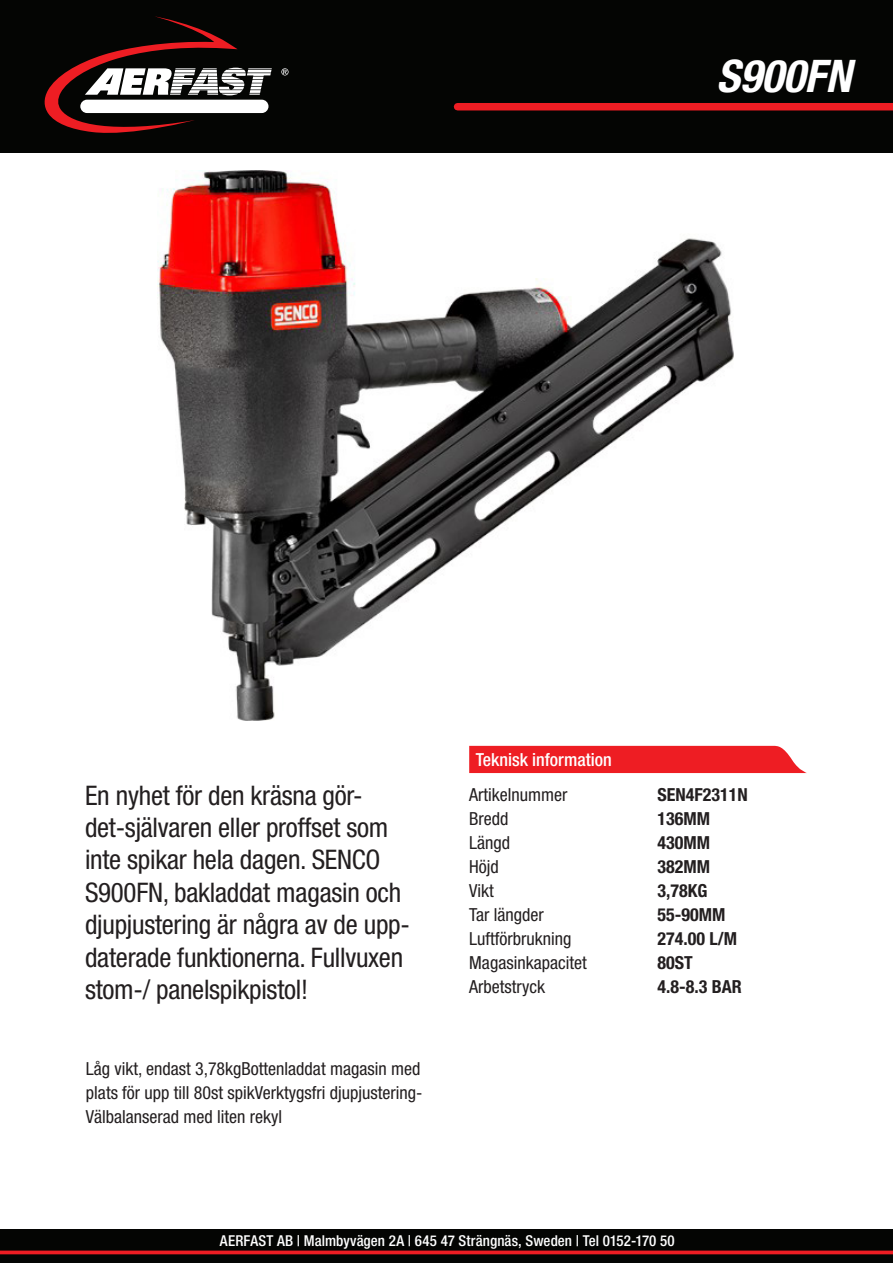
<style>
.page{position:relative;width:893px;height:1263px;background:#fff}
.page>*{position:absolute;margin:0;border:0;box-sizing:border-box;transform-origin:0 0}
.t1{font:italic 700 condensed 45px "Helvetica Neue";color:#fff}
.t2{font:condensed 27px/32.4px "Helvetica Neue";letter-spacing:-.01em;color:#231f20}
.t3{font:condensed 18px/24px "Helvetica Neue";color:#231f20;text-align:justify}
.t4{font:700 condensed 18px "Helvetica Neue";color:#231f20}
.TechInfoHeader{font:500 condensed 18px "Helvetica Neue";color:#fff}
.t5{font:500 condensed 15px "Helvetica Neue";letter-spacing:.005em;color:#fff}
</style>
<div class="page">
<div style="left:0;top:1229px;width:893px;height:34px;background:#040503"></div>
<div style="left:0;top:0;width:893px;height:153px;background:#040503"></div>
<svg style="left:44px;top:16px;width:228px;height:117px"></svg>
<div style="left:80px;top:100px;width:188px;height:13px;background:#fff;border-radius:7px"></div>
<svg style="left:281px;top:68px;width:8px;height:7px"></svg>
<div style="left:458px;top:103px;width:435px;height:7px;background:#ee1d23"></div>
<svg style="left:0;top:1250px;width:893px;height:4px;background:#cb191e"></svg>
<img style="left:157px;top:170px;width:577px;height:550px">
<div style="left:469px;top:746px;width:338px;height:27px;background:#ee1d23"></div>
<h1 class="t1" style="left:716px;top:49px;width:136px">S900FN</h1>
<p class="t2" style="left:85px;top:779px;width:326px">En nyhet för den kräsna gör&shy;det-självaren eller proffset som inte spikar hela dagen. SENCO<br>S900FN, bakladdat magasin och djupjustering är några av de upp&shy;daterade funktionerna. Fullvuxen stom-/ panelspikpistol!</p>
<p class="t3" style="left:86px;top:1056px;width:338px">Låg vikt, endast 3,78kgBottenladdat magasin med plats för upp till 80st spikVerktygsfri djupjustering-Välbalanserad med liten rekyl</p>
<p class="TechInfoHeader" style="left:476px;top:748px;width:138px">Teknisk information</p>
<p class="t3" style="left:469px;top:782px;width:100px">Artikelnummer</p>
<p class="t4" style="left:657px;top:783px;width:92px">SEN4F2311N</p>
<p class="t3" style="left:469px;top:806px;width:41px">Bredd</p>
<p class="t4" style="left:657px;top:807px;width:54px">136MM</p>
<p class="t3" style="left:469px;top:830px;width:42px">Längd</p>
<p class="t4" style="left:657px;top:831px;width:54px">430MM</p>
<p class="t3" style="left:469px;top:854px;width:31px">Höjd</p>
<p class="t4" style="left:657px;top:855px;width:54px">382MM</p>
<p class="t3" style="left:469px;top:878px;width:26px">Vikt</p>
<p class="t4" style="left:657px;top:879px;width:51px">3,78KG</p>
<p class="t3" style="left:469px;top:902px;width:76px">Tar längder</p>
<p class="t4" style="left:657px;top:903px;width:69px">55-90MM</p>
<p class="t3" style="left:469px;top:926px;width:104px">Luftförbrukning</p>
<p class="t4" style="left:657px;top:927px;width:81px">274.00 L/M</p>
<p class="t3" style="left:469px;top:950px;width:119px">Magasinkapacitet</p>
<p class="t4" style="left:657px;top:951px;width:37px">80ST</p>
<p class="t3" style="left:469px;top:974px;width:77px">Arbetstryck</p>
<p class="t4" style="left:657px;top:975px;width:86px">4.8-8.3 BAR</p>
<p class="t5" style="left:220px;top:1231px;width:456px">AERFAST AB | Malmbyvägen 2A | 645 47 Strängnäs, Sweden | Tel 0152-170 50</p>
</div>
